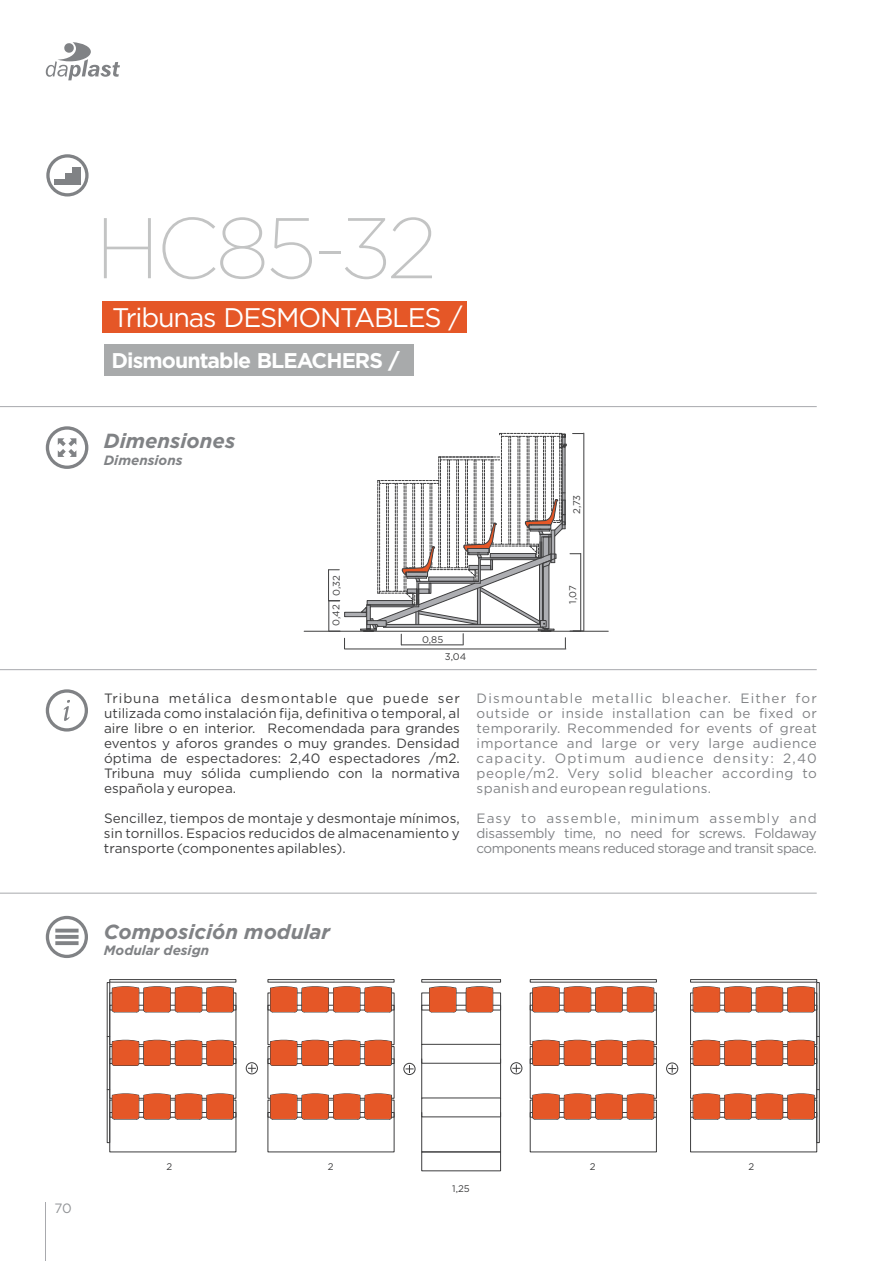
<style>
.page{position:relative;width:891px;height:1261px;background:#fff}
.page>*{position:absolute;margin:0;border:0;box-sizing:border-box;transform-origin:0 0}
.t1{font:300 85.8px "Gotham Ex";letter-spacing:-.04em;color:#c3c4c4}
.t2{font:26.85px "Gotham";letter-spacing:-.045em;color:#fff}
.t3{font:700 21.3px "Gotham";letter-spacing:-.045em;color:#fff}
.t4{font:italic 700 20.4px "Gotham";color:#808285}
.t5{font:13.5px/15px "Gotham";letter-spacing:.005em;color:#3e3e3f;text-align:justify}
.t6{font:13.5px/15px "Gotham";letter-spacing:-.01em;color:#808285;text-align:justify}
.t7{font:italic 700 13.5px "Gotham";color:#808285}
.t8{font:13.5px "Gotham";color:#939598}
.t9{font:9.6px "Gotham";color:#3e3e3f}
</style>
<div class="page">
<hr style="left:0;top:892px;width:816px;height:1px;background:#a8a9ad">
<hr style="left:0;top:669px;width:816px;height:1px;background:#a8a9ad">
<hr style="left:0;top:406px;width:816px;height:1px;background:#a8a9ad">
<div style="left:102px;top:301px;width:365px;height:32px;background:#e55727"></div>
<div style="left:104px;top:344px;width:309px;height:31px;background:#a8aaab"></div>
<svg style="left:46px;top:42px;width:74px;height:38px"></svg>
<svg style="left:46px;top:426px;width:42px;height:43px"></svg>
<svg style="left:46px;top:154px;width:43px;height:42px"></svg>
<svg style="left:46px;top:689px;width:42px;height:42px"></svg>
<svg style="left:46px;top:915px;width:42px;height:43px"></svg>
<hr style="left:421px;top:1058px;width:1px;height:40px;background:#3e3e3f">
<hr style="left:500px;top:1058px;width:1px;height:40px;background:#3e3e3f">
<div style="left:421px;top:1111px;width:80px;height:41px;border:1px solid #3e3e3f"></div>
<div style="left:421px;top:1004px;width:80px;height:41px;border:1px solid #3e3e3f"></div>
<div style="left:421px;top:979px;width:80px;height:3px;border:1px solid #3e3e3f"></div>
<div style="left:421px;top:1043px;width:80px;height:20px;border:1px solid #3e3e3f"></div>
<div style="left:421px;top:1151px;width:80px;height:20px;border:1px solid #3e3e3f"></div>
<div style="left:421px;top:992px;width:80px;height:18px;border:1px solid #3e3e3f"></div>
<svg style="left:248px;top:1064px;width:8px;height:8px"></svg>
<div style="left:246px;top:1062px;width:12px;height:12px;border:1px solid #3e3e3f;border-radius:50%"></div>
<svg style="left:405px;top:1064px;width:8px;height:8px"></svg>
<div style="left:403px;top:1062px;width:12px;height:12px;border:1px solid #3e3e3f;border-radius:50%"></div>
<svg style="left:512px;top:1064px;width:8px;height:8px"></svg>
<div style="left:510px;top:1062px;width:12px;height:12px;border:1px solid #3e3e3f;border-radius:50%"></div>
<svg style="left:668px;top:1064px;width:8px;height:8px"></svg>
<div style="left:666px;top:1062px;width:12px;height:12px;border:1px solid #3e3e3f;border-radius:50%"></div>
<div style="left:109px;top:979px;width:127px;height:3px;border:1px solid #3e3e3f"></div>
<div style="left:107px;top:982px;width:3px;height:160px;border:1px solid #3e3e3f"></div>
<div style="left:109px;top:992px;width:127px;height:18px;border:1px solid #3e3e3f"></div>
<div style="left:690px;top:979px;width:126px;height:3px;border:1px solid #3e3e3f"></div>
<div style="left:816px;top:982px;width:3px;height:160px;border:1px solid #3e3e3f"></div>
<div style="left:690px;top:992px;width:126px;height:18px;border:1px solid #3e3e3f"></div>
<div style="left:267px;top:979px;width:127px;height:3px;border:1px solid #3e3e3f"></div>
<div style="left:267px;top:1099px;width:127px;height:18px;border:1px solid #3e3e3f"></div>
<div style="left:267px;top:1046px;width:127px;height:17px;border:1px solid #3e3e3f"></div>
<div style="left:267px;top:992px;width:127px;height:18px;border:1px solid #3e3e3f"></div>
<div style="left:529px;top:1058px;width:127px;height:40px;border:1px solid #3e3e3f"></div>
<div style="left:529px;top:1004px;width:127px;height:41px;border:1px solid #3e3e3f"></div>
<div style="left:530px;top:979px;width:126px;height:3px;border:1px solid #3e3e3f"></div>
<div style="left:530px;top:1099px;width:126px;height:18px;border:1px solid #3e3e3f"></div>
<div style="left:530px;top:1046px;width:126px;height:17px;border:1px solid #3e3e3f"></div>
<div style="left:530px;top:992px;width:126px;height:18px;border:1px solid #3e3e3f"></div>
<hr style="left:304px;top:631px;width:304px;height:1px;background:#3e3e3f">
<hr style="left:583px;top:433px;width:1px;height:197px;background:#3e3e3f">
<svg style="left:328px;top:433px;width:255px;height:216px"></svg>
<svg style="left:428px;top:986px;width:28px;height:26px"></svg>
<svg style="left:465px;top:986px;width:28px;height:26px"></svg>
<svg style="left:111px;top:986px;width:123px;height:26px;background:#dc6841"></svg>
<svg style="left:107px;top:1036px;width:127px;height:30px"></svg>
<svg style="left:107px;top:1089px;width:127px;height:30px"></svg>
<svg style="left:692px;top:986px;width:122px;height:26px;background:#dd6841"></svg>
<svg style="left:692px;top:1036px;width:127px;height:30px"></svg>
<svg style="left:692px;top:1089px;width:127px;height:30px"></svg>
<svg style="left:270px;top:986px;width:122px;height:26px;background:#dc6840"></svg>
<svg style="left:270px;top:1039px;width:122px;height:27px;background:#da6a44"></svg>
<svg style="left:270px;top:1093px;width:122px;height:26px;background:#dc6841"></svg>
<svg style="left:532px;top:986px;width:122px;height:26px;background:#dc6841"></svg>
<svg style="left:532px;top:1039px;width:122px;height:27px;background:#da6a44"></svg>
<svg style="left:532px;top:1093px;width:122px;height:26px;background:#dc6841"></svg>
<hr style="left:46px;top:1202px;width:1px;height:58px;background:#a8a9ad">
<h1 class="t1" style="left:95px;top:215px;width:343px">HC85-32</h1>
<h2 class="t2" style="left:112px;top:308px;width:352px">Tribunas DESMONTABLES /</h2>
<h3 class="t3" style="left:112px;top:352px;width:290px">Dismountable BLEACHERS /</h3>
<h3 class="t4" style="left:104px;top:433px;width:133px">Dimensiones</h3>
<p class="t7" style="left:104px;top:454px;width:80px">Dimensions</p>
<p class="t9" style="left:573px;top:514px;width:21px;rotate:-90deg">2,73</p>
<p class="t9" style="left:333px;top:596px;width:22px;rotate:-90deg">0,32</p>
<p class="t9" style="left:332px;top:625px;width:23px;rotate:-90deg">0,42</p>
<p class="t9" style="left:422px;top:636px;width:23px">0,85</p>
<p class="t9" style="left:444px;top:653px;width:23px">3,04</p>
<p class="t9" style="left:569px;top:603px;width:20px;rotate:-90deg">1,07</p>
<p class="t5" style="left:104px;top:691px;width:357px">Tribuna metálica desmontable que puede ser utilizada como instalación fija, definitiva o temporal, al aire libre o en interior. Recomendada para grandes eventos y aforos grandes o muy grandes. Densidad óptima de espectadores: 2,40 espectadores /m2.<br>Tribuna muy sólida cumpliendo con la normativa española y europea.</p>
<p class="t5" style="left:104px;top:811px;width:357px">Sencillez, tiempos de montaje y desmontaje mínimos, sin tornillos. Espacios reducidos de almacenamiento y transporte (componentes apilables).</p>
<p class="t6" style="left:476px;top:691px;width:342px">Dismountable metallic bleacher. Either for outside or inside installation can be fixed or temporarily. Recommended for events of great importance and large or very large audience capacity. Optimum audience density: 2,40 people/m2. Very solid bleacher according to spanish and european regulations.</p>
<p class="t6" style="left:476px;top:811px;width:342px">Easy to assemble, minimum assembly and disassembly time, no need for screws. Foldaway components means reduced storage and transit space.</p>
<h3 class="t4" style="left:104px;top:923px;width:228px">Composición modular</h3>
<p class="t7" style="left:104px;top:945px;width:107px">Modular design</p>
<p class="t8" style="left:54px;top:1203px;width:19px">70</p>
<p class="t9" style="left:166px;top:1162px;width:7px">2</p>
<p class="t9" style="left:328px;top:1162px;width:7px">2</p>
<p class="t9" style="left:589px;top:1162px;width:7px">2</p>
<p class="t9" style="left:748px;top:1162px;width:7px">2</p>
<p class="t9" style="left:452px;top:1184px;width:19px">1,25</p>
</div>
